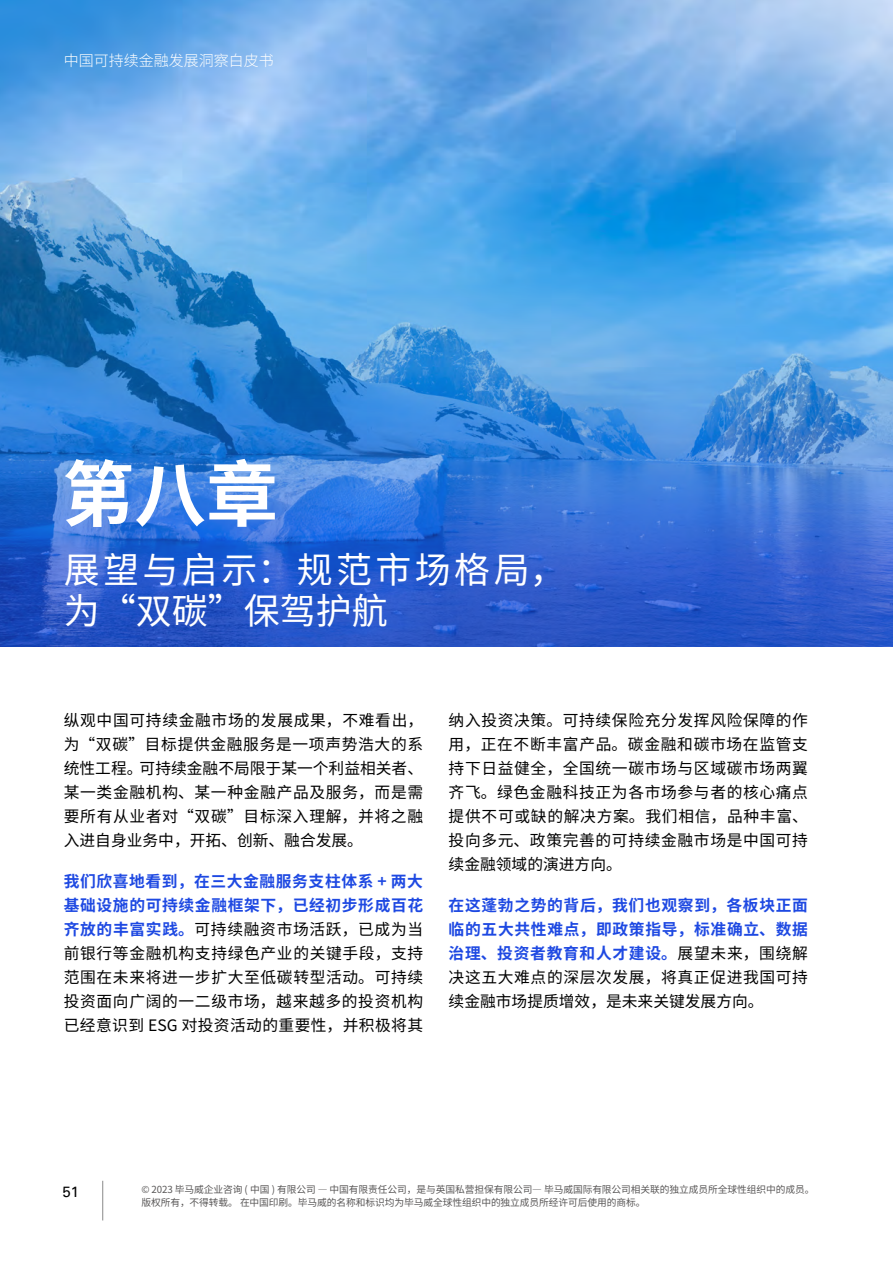
<style>
.page{position:relative;width:893px;height:1263px;background:#fff}
.page>*{position:absolute;margin:0;border:0;box-sizing:border-box;transform-origin:0 0}
.t1{font:700 72px "Noto Sans CJ Ksc";color:#fff}
.t2{font:36px/40.5px "Noto Sans CJ Ksc";letter-spacing:.095em;color:#fff}
.t3{font:15.75px/24px "Noto Sans CJ Ksc";letter-spacing:.04em;color:#000;text-align:justify}
.t4{font:700 15.75px/24px "Noto Sans CJ Ksc";letter-spacing:.045em;color:#1e49e2;text-align:justify}
.t5{font:300 15px "Noto Sans CJ Ksc";color:#fff}
.t6{font:15px "Universfor KPMG";color:#000}
.t7{font:9.75px/13.5px "Noto Sans CJ Ksc";letter-spacing:-.01em;color:#595757}
.s1{font-weight:700;color:#1e49e2}
.s2{font-weight:400;color:#000}
</style>
<div class="page">
<img style="left:0;top:0;width:893px;height:119px">
<img style="left:0;top:119px;width:893px;height:527px">
<hr style="left:102px;top:1181px;width:1px;height:39px;background:#898989">
<div style="left:855px;top:0;width:38px;height:25px;background:#c3d9f5"></div>
<p class="t5" style="left:64px;top:52px;width:211px">中国可持续金融发展洞察白皮书</p>
<h1 class="t1" style="left:62px;top:454px;width:218px">第八章</h1>
<h2 class="t2" style="left:64px;top:551px;width:503px">展望与启示：规范市场格局，为“双碳”保驾护航</h2>
<p class="t3" style="left:64px;top:709px;width:361px">纵观中国可持续金融市场的发展成果，不难看出，为“双碳”目标提供金融服务是一项声势浩大的系统性工程。可持续金融不局限于某一个利益相关者、某一类金融机构、某一种金融产品及服务，而是需要所有从业者对“双碳”目标深入理解，并将之融入进自身业务中，开拓、创新、融合发展。</p>
<p class="t3" style="left:64px;top:870px;width:361px"><span class="s1">我们欣喜地看到，在三大金融服务支柱体系 + 两大基础设施的可持续金融框架下，已经初步形成百花齐放的丰富实践。</span>可持续融资市场活跃，已成为当前银行等金融机构支持绿色产业的关键手段，支持范围在未来将进一步扩大至低碳转型活动。可持续投资面向广阔的一二级市场，越来越多的投资机构已经意识到 ESG 对投资活动的重要性，并积极将其</p>
<p class="t3" style="left:449px;top:709px;width:361px">纳入投资决策。可持续保险充分发挥风险保障的作用，正在不断丰富产品。碳金融和碳市场在监管支持下日益健全，全国统一碳市场与区域碳市场两翼齐飞。绿色金融科技正为各市场参与者的核心痛点提供不可或缺的解决方案。我们相信，品种丰富、投向多元、政策完善的可持续金融市场是中国可持续金融领域的演进方向。</p>
<p class="t4" style="left:449px;top:894px;width:361px">在这蓬勃之势的背后，我们也观察到，各板块正面临的五大共性难点，即政策指导，标准确立、数据治理、投资者教育和人才建设。<span class="s2">展望未来，围绕解决这五大难点的深层次发展，将真正促进我国可持续金融市场提质增效，是未来关键发展方向。</span></p>
<p class="t6" style="left:63px;top:1183px;width:18px">51</p>
<p class="t7" style="left:141px;top:1182px;width:675px">© 2023 毕马威企业咨询 ( 中国 ) 有限公司 — 中国有限责任公司，是与英国私营担保有限公司— 毕马威国际有限公司相关联的独立成员所全球性组织中的成员。版权所有，不得转载。 在中国印刷。毕马威的名称和标识均为毕马威全球性组织中的独立成员所经许可后使用的商标。</p>
</div>
